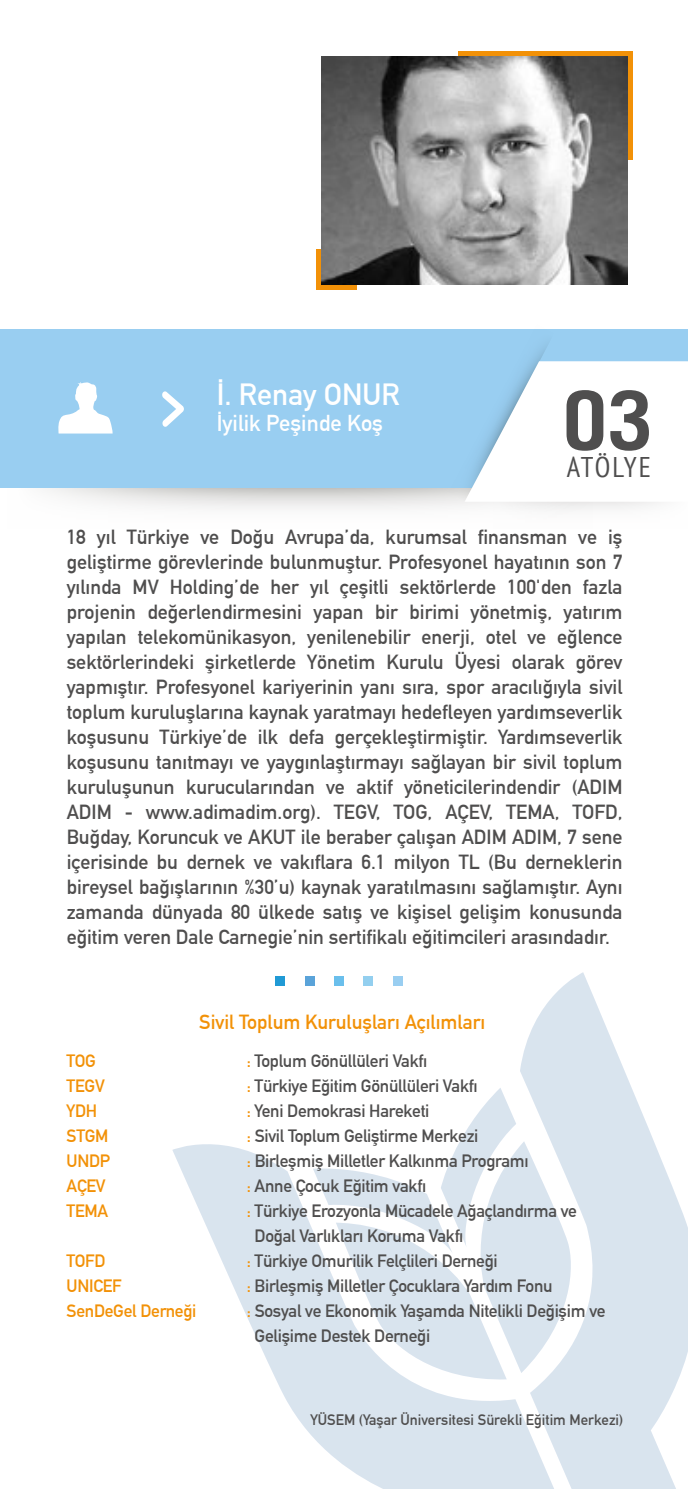
<style>
.page{position:relative;width:688px;height:1489px;background:#fff}
.page>*{position:absolute;margin:0;border:0;box-sizing:border-box;transform-origin:0 0}
.t1{font:700 30px "DIN Alternate";color:#fff}
.t2{font:condensed 28.5px "PT Sans";letter-spacing:.04em;color:#4f4e4e}
.t3{font:700 22.5px "DIN Alternate";color:#fff}
.t4{font:700 20px/25px "DIN Alternate";color:#4f4e4e;text-align:justify}
.t5{font:700 20px "DIN Alternate";color:#f29107}
.t6{font:700 17.5px/25px "DIN Alternate";letter-spacing:-.015em;color:#4f4e4e}
.t7{font:700 17.5px "DIN Alternate";letter-spacing:-.015em;color:#f29107}
.t8{font:700 14.75px "DIN Alternate";color:#4f4e4e}
.s1{color:#f29107}
</style>
<div class="page">
<svg style="left:172px;top:1144px;width:348px;height:344px;fill:#d9e4ee"></svg>
<svg style="left:520px;top:972px;width:167px;height:516px;fill:#d9e4ee"></svg>
<svg style="left:313px;top:1087px;width:261px;height:294px"></svg>
<svg style="left:0;top:487px;width:592px;height:23px"></svg>
<div style="left:0;top:328px;width:687px;height:159px;background:#99cef1"></div>
<svg style="left:58px;top:382px;width:55px;height:51px"></svg>
<svg style="left:162px;top:391px;width:22px;height:36px"></svg>
<hr style="left:0;top:543px;width:1px;height:159px;background:#6abfec">
<svg style="left:0;top:575px;width:1px;height:127px"></svg>
<div style="left:458px;top:51px;width:174px;height:109px;background:linear-gradient(to right,#f29107,#f29107)"></div>
<div style="left:316px;top:250px;width:40px;height:40px;background:#f29107"></div>
<img style="left:321px;top:57px;width:306px;height:227px">
<svg style="left:438px;top:328px;width:249px;height:173px"></svg>
<div style="left:275px;top:975px;width:10px;height:10px;background:#209ad5"></div>
<div style="left:304px;top:975px;width:10px;height:10px;background:#5aa3d9"></div>
<div style="left:334px;top:975px;width:10px;height:10px;background:#6abfec"></div>
<div style="left:363px;top:975px;width:10px;height:10px;background:#93cfef"></div>
<div style="left:392px;top:975px;width:10px;height:10px;background:#99cef1"></div>
<h1 class="t1" style="left:217px;top:372px;width:184px">İ. Renay ONUR</h1>
<p class="t3" style="left:217px;top:406px;width:168px">İyilik Peşinde Koş</p>
<h2 class="t2" style="left:566px;top:448px;width:86px">ATÖLYE</h2>
<p class="t4" style="left:67px;top:523px;width:557px">18 yıl Türkiye ve Doğu Avrupa’da, kurumsal finansman ve iş geliştirme görevlerinde bulunmuştur. Profesyonel hayatının son 7 yılında MV Holding’de her yıl çeşitli sektörlerde 100'den fazla projenin değerlendirmesini yapan bir birimi yönetmiş, yatırım yapılan telekomünikasyon, yenilenebilir enerji, otel ve eğlence sektörlerindeki şirketlerde Yönetim Kurulu Üyesi olarak görev yapmıştır. Profesyonel kariyerinin yanı sıra, spor aracılığıyla sivil toplum kuruluşlarına kaynak yaratmayı hedefleyen yardımseverlik koşusunu Türkiye’de ilk defa gerçekleştirmiştir. Yardımseverlik koşusunu tanıtmayı ve yaygınlaştırmayı sağlayan bir sivil toplum kuruluşunun kurucularından ve aktif yöneticilerindendir (ADIM ADIM - www.adimadim.org). TEGV, TOG, AÇEV, TEMA, TOFD, Buğday, Koruncuk ve AKUT ile beraber çalışan ADIM ADIM, 7 sene içerisinde bu dernek ve vakıflara 6.1 milyon TL (Bu derneklerin bireysel bağışlarının %30’u) kaynak yaratılmasını sağlamıştır. Aynı zamanda dünyada 80 ülkede satış ve kişisel gelişim konusunda eğitim veren Dale Carnegie’nin sertifikalı eğitimcileri arasındadır.</p>
<p class="t5" style="left:199px;top:1007px;width:287px">Sivil Toplum Kuruluşları Açılımları</p>
<p class="t7" style="left:67px;top:1047px;width:31px">TOG</p>
<p class="t6" style="left:247px;top:1047px;width:182px"><span class="s1">:</span> Toplum Gönüllüleri Vakfı</p>
<p class="t7" style="left:67px;top:1072px;width:40px">TEGV</p>
<p class="t6" style="left:247px;top:1072px;width:232px"><span class="s1">:</span> Türkiye Eğitim Gönüllüleri Vakfı</p>
<p class="t7" style="left:67px;top:1097px;width:32px">YDH</p>
<p class="t6" style="left:247px;top:1097px;width:184px"><span class="s1">:</span> Yeni Demokrasi Hareketi</p>
<p class="t7" style="left:67px;top:1122px;width:43px">STGM</p>
<p class="t6" style="left:247px;top:1122px;width:233px"><span class="s1">:</span> Sivil Toplum Geliştirme Merkezi</p>
<p class="t7" style="left:67px;top:1147px;width:45px">UNDP</p>
<p class="t6" style="left:247px;top:1147px;width:283px"><span class="s1">:</span> Birleşmiş Milletler Kalkınma Programı</p>
<p class="t7" style="left:67px;top:1172px;width:41px">AÇEV</p>
<p class="t6" style="left:247px;top:1172px;width:181px"><span class="s1">:</span> Anne Çocuk Eğitim vakfı</p>
<p class="t7" style="left:67px;top:1197px;width:43px">TEMA</p>
<p class="t6" style="left:254px;top:1197px;width:324px;text-indent:-8px"><span class="s1">:</span> Türkiye Erozyonla Mücadele Ağaçlandırma ve<br>Doğal Varlıkları Koruma Vakfı</p>
<p class="t7" style="left:67px;top:1247px;width:40px">TOFD</p>
<p class="t6" style="left:247px;top:1247px;width:252px"><span class="s1">:</span> Türkiye Omurilik Felçlileri Derneği</p>
<p class="t7" style="left:67px;top:1272px;width:57px">UNICEF</p>
<p class="t6" style="left:247px;top:1272px;width:307px"><span class="s1">:</span> Birleşmiş Milletler Çocuklara Yardım Fonu</p>
<p class="t7" style="left:67px;top:1297px;width:131px">SenDeGel Derneği</p>
<p class="t6" style="left:254px;top:1297px;width:352px;text-indent:-8px"><span class="s1">:</span> Sosyal ve Ekonomik Yaşamda Nitelikli Değişim ve<br>Gelişime Destek Derneği</p>
<p class="t8" style="left:310px;top:1408px;width:314px">YÜSEM (Yaşar Üniversitesi Sürekli Eğitim Merkezi)</p>
</div>
